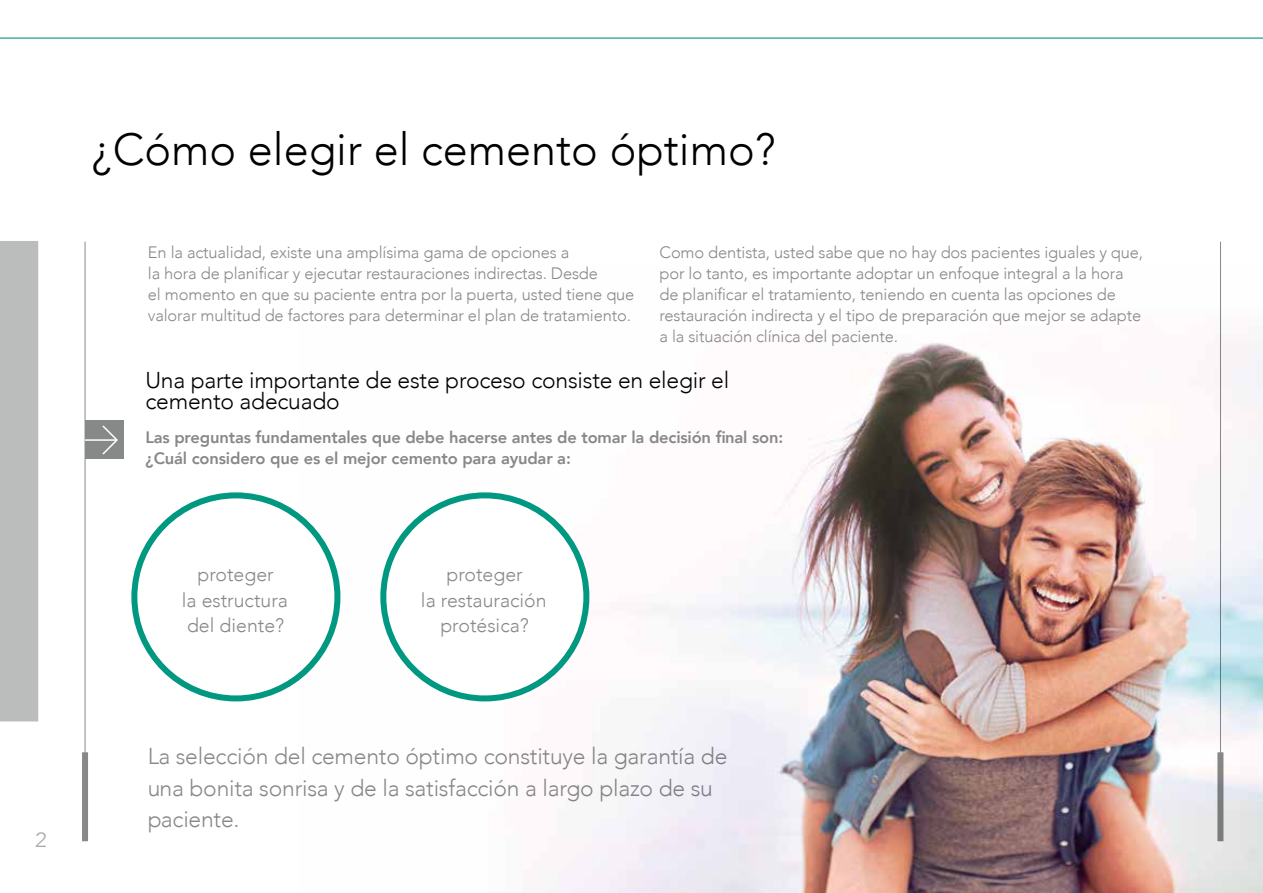
<style>
.page{position:relative;width:1263px;height:893px;background:#fff}
.page>*{position:absolute;margin:0;border:0;box-sizing:border-box;transform-origin:0 0}
.t1{font:300 45px "Avenir";color:#000}
.t2{font:300 22.95px/31.8px "Avenir";letter-spacing:-.01em;color:#878988}
.t3{font:300 22.95px/21px "Avenir";letter-spacing:-.01em;color:#000}
.t4{font:300 20.55px "Avenir";color:#a7a9a9;scale:1.1 1}
.t5{font:300 19.5px/25.5px "Avenir";color:#878988;text-align:center}
.t6{font:300 16.5px/21px "Avenir";letter-spacing:-.01em;color:#878988}
.t7{font:800 16.5px/21px "Avenir";letter-spacing:-.01em;color:#878988}
</style>
<div class="page">
<img style="left:299px;top:334px;width:964px;height:559px">
<div style="left:82px;top:752px;width:6px;height:89px;background:#878988"></div>
<hr style="left:1220px;top:242px;width:1px;height:523px;background:#878988">
<svg style="left:1217px;top:752px;width:6px;height:89px"></svg>
<div style="left:0;top:241px;width:38px;height:480px;background:#bbbdbd"></div>
<hr style="left:85px;top:242px;width:1px;height:523px;background:#878988">
<div style="left:134px;top:495px;width:203px;height:203px;background:#fff;border-radius:50%"></div>
<div style="left:131px;top:492px;width:209px;height:209px;border:6px solid #009880;border-radius:50%"></div>
<div style="left:383px;top:495px;width:203px;height:203px;background:#fff;border-radius:50%"></div>
<div style="left:380px;top:492px;width:209px;height:209px;border:6px solid #009880;border-radius:50%"></div>
<div style="left:85px;top:421px;width:38px;height:38px;background:#878988"></div>
<svg style="left:102px;top:425px;width:16px;height:30px"></svg>
<hr style="left:85px;top:439px;width:32px;height:2px;background:#fff">
<svg style="left:0;top:37px;width:1263px;height:2px;background:#6fc4b6"></svg>
<p class="t4" style="left:35px;top:827px;width:12px">2</p>
<h1 class="t1" style="left:92px;top:123px;width:685px">¿Cómo elegir el cemento óptimo?</h1>
<p class="t6" style="left:148px;top:242px;width:488px">En la actualidad, existe una amplísima gama de opciones a<br>la hora de planificar y ejecutar restauraciones indirectas. Desde<br>el momento en que su paciente entra por la puerta, usted tiene que valorar multitud de factores para determinar el plan de tratamiento.</p>
<p class="t6" style="left:659px;top:242px;width:485px">Como dentista, usted sabe que no hay dos pacientes iguales y que, por lo tanto, es importante adoptar un enfoque integral a la hora de planificar el tratamiento, teniendo en cuenta las opciones de restauración indirecta y el tipo de preparación que mejor se adapte a la situación clínica del paciente.</p>
<h2 class="t3" style="left:145px;top:369px;width:585px">Una parte importante de este proceso consiste en elegir el cemento adecuado</h2>
<p class="t7" style="left:145px;top:427px;width:639px">Las preguntas fundamentales que debe hacerse antes de tomar la decisión final son: ¿Cuál considero que es el mejor cemento para ayudar a:</p>
<p class="t5" style="left:182px;top:562px;width:108px">proteger<br>la estructura del diente?</p>
<p class="t5" style="left:421px;top:562px;width:127px">proteger<br>la restauración protésica?</p>
<h2 class="t2" style="left:147px;top:740px;width:582px">La selección del cemento óptimo constituye la garantía de una bonita sonrisa y de la satisfacción a largo plazo de su paciente.</h2>
</div>
